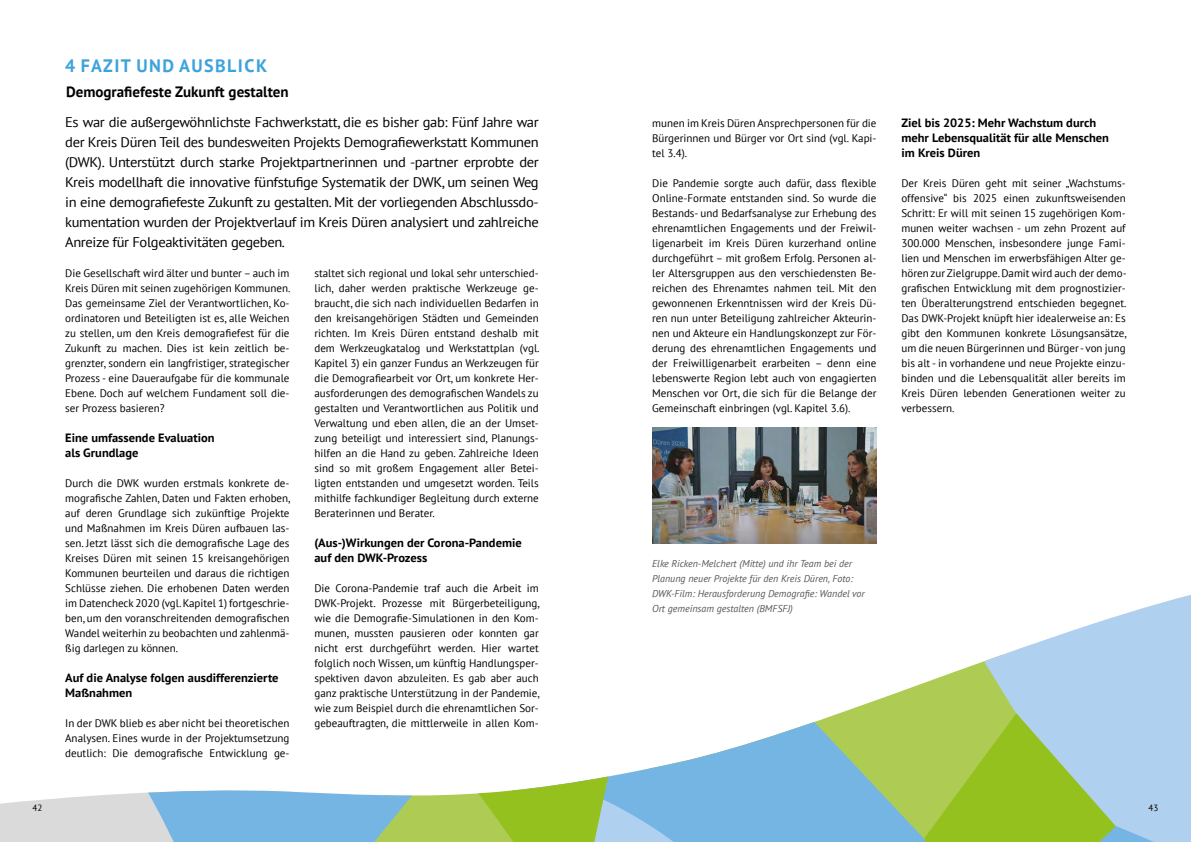
<style>
.page{position:relative;width:1191px;height:842px;background:#fff}
.page>*{position:absolute;margin:0;border:0;box-sizing:border-box;transform-origin:0 0}
.t1{font:700 18px "PT Sans";letter-spacing:.08em;color:#3ea3dc}
.t2{font:700 15px "PT Sans";color:#000}
.t3{font:14px/20px "PT Sans";letter-spacing:-.025em;color:#000;text-align:justify;scale:1.04 1}
.t4{font:700 12px/15px "PT Sans";color:#000;scale:1.04 1}
.t5{font:11px/15px "PT Sans";color:#000;text-align:justify}
.t6{font:italic 10px/15px "PT Sans";color:#575756}
.t7{font:9px "PT Sans";color:#000}
</style>
<div class="page">
<img style="left:652px;top:427px;width:225px;height:116px">
<svg style="left:0;top:798px;width:56px;height:44px;background:#dcdcdc"></svg>
<svg style="left:56px;top:790px;width:249px;height:52px;background:#a3c7e1"></svg>
<svg style="left:616px;top:666px;width:355px;height:176px"></svg>
<svg style="left:616px;top:798px;width:156px;height:44px;background:#7eb9e5"></svg>
<svg style="left:305px;top:775px;width:311px;height:67px"></svg>
<svg style="left:924px;top:712px;width:47px;height:130px;background:#a7c944"></svg>
<svg style="left:971px;top:595px;width:220px;height:247px;background:#b4d2bc"></svg>
<h1 class="t1" style="left:65px;top:53px;width:203px">4 FAZIT UND AUSBLICK</h1>
<h2 class="t2" style="left:66px;top:81px;width:224px">Demografiefeste Zukunft gestalten</h2>
<p class="t3" style="left:65px;top:111px;width:457px">Es war die außergewöhnlichste Fachwerkstatt, die es bisher gab: Fünf Jahre war der Kreis Düren Teil des bundesweiten Projekts Demografiewerkstatt Kommunen (DWK). Unterstützt durch starke Projektpartnerinnen und -partner erprobte der Kreis modellhaft die innovative fünfstufige Systematik der DWK, um seinen Weg in eine demografiefeste Zukunft zu gestalten. Mit der vorliegenden Abschlussdo&shy;kumentation wurden der Projektverlauf im Kreis Düren analysiert und zahlreiche Anreize für Folgeaktivitäten gegeben.</p>
<p class="t5" style="left:65px;top:265px;width:227px">Die Gesellschaft wird älter und bunter – auch im Kreis Düren mit seinen zugehörigen Kommunen.<br>Das gemeinsame Ziel der Verantwortlichen, Ko&shy;ordinatoren und Beteiligten ist es, alle Weichen zu stellen, um den Kreis demografiefest für die Zukunft zu machen. Dies ist kein zeitlich be&shy;grenzter, sondern ein langfristiger, strategischer Prozess - eine Daueraufgabe für die kommunale Ebene. Doch auf welchem Fundament soll die&shy;ser Prozess basieren?</p>
<p class="t4" style="left:65px;top:430px;width:145px">Eine umfassende Evaluation als Grundlage</p>
<p class="t5" style="left:65px;top:475px;width:227px">Durch die DWK wurden erstmals konkrete de&shy;mografische Zahlen, Daten und Fakten erhoben, auf deren Grundlage sich zukünftige Projekte und Maßnahmen im Kreis Düren aufbauen las&shy;sen. Jetzt lässt sich die demografische Lage des Kreises Düren mit seinen 15 kreisangehörigen Kommunen beurteilen und daraus die richtigen Schlüsse ziehen. Die erhobenen Daten werden im Datencheck 2020 (vgl. Kapitel 1) fortgeschrie&shy;ben, um den voranschreitenden demografischen Wandel weiterhin zu beobachten und zahlenmä&shy;ßig darlegen zu können.</p>
<p class="t4" style="left:65px;top:670px;width:207px">Auf die Analyse folgen ausdifferenzierte<br>Maßnahmen</p>
<p class="t5" style="left:65px;top:715px;width:226px">In der DWK blieb es aber nicht bei theoretischen Analysen. Eines wurde in der Projektumsetzung deutlich: Die demografische Entwicklung ge-</p>
<p class="t5" style="left:314px;top:265px;width:227px">staltet sich regional und lokal sehr unterschied&shy;lich, daher werden praktische Werkzeuge ge&shy;braucht, die sich nach individuellen Bedarfen in den kreisangehörigen Städten und Gemeinden richten. Im Kreis Düren entstand deshalb mit dem Werkzeugkatalog und Werkstattplan (vgl.<br>Kapitel 3) ein ganzer Fundus an Werkzeugen für die Demografiearbeit vor Ort, um konkrete Her&shy;ausforderungen des demografischen Wandels zu gestalten und Verantwortlichen aus Politik und Verwaltung und eben allen, die an der Umset&shy;zung beteiligt und interessiert sind, Planungs&shy;hilfen an die Hand zu geben. Zahlreiche Ideen sind so mit großem Engagement aller Betei&shy;ligten entstanden und umgesetzt worden. Teils mithilfe fachkundiger Begleitung durch externe Beraterinnen und Berater.</p>
<p class="t4" style="left:314px;top:535px;width:201px">(Aus-)Wirkungen der Corona-Pandemie auf den DWK-Prozess</p>
<p class="t5" style="left:314px;top:580px;width:227px">Die Corona-Pandemie traf auch die Arbeit im DWK-Projekt. Prozesse mit Bürgerbeteiligung, wie die Demografie-Simulationen in den Kom&shy;munen, mussten pausieren oder konnten gar nicht erst durchgeführt werden. Hier wartet folglich noch Wissen, um künftig Handlungsper&shy;spektiven davon abzuleiten. Es gab aber auch ganz praktische Unterstützung in der Pandemie, wie zum Beispiel durch die ehrenamtlichen Sor&shy;gebeauftragten, die mittlerweile in allen Kom-</p>
<p class="t5" style="left:652px;top:115px;width:226px">munen im Kreis Düren Ansprechpersonen für die Bürgerinnen und Bürger vor Ort sind (vgl. Kapi&shy;tel 3.4).</p>
<p class="t5" style="left:652px;top:175px;width:226px">Die Pandemie sorgte auch dafür, dass flexible Online-Formate entstanden sind. So wurde die Bestands- und Bedarfsanalyse zur Erhebung des ehrenamtlichen Engagements und der Freiwil&shy;ligenarbeit im Kreis Düren kurzerhand online durchgeführt – mit großem Erfolg. Personen al&shy;ler Altersgruppen aus den verschiedensten Be&shy;reichen des Ehrenamtes nahmen teil. Mit den gewonnenen Erkenntnissen wird der Kreis Dü&shy;ren nun unter Beteiligung zahlreicher Akteurin&shy;nen und Akteure ein Handlungskonzept zur För&shy;derung des ehrenamtlichen Engagements und der Freiwilligenarbeit erarbeiten – denn eine lebenswerte Region lebt auch von engagierten Menschen vor Ort, die sich für die Belange der Gemeinschaft einbringen (vgl. Kapitel 3.6).</p>
<p class="t4" style="left:901px;top:115px;width:201px">Ziel bis 2025: Mehr Wachstum durch mehr Lebensqualität für alle Menschen im Kreis Düren</p>
<p class="t5" style="left:901px;top:175px;width:227px">Der Kreis Düren geht mit seiner „Wachstums&shy;offensive“ bis 2025 einen zukunftsweisenden Schritt: Er will mit seinen 15 zugehörigen Kom&shy;munen weiter wachsen - um zehn Prozent auf 300.000 Menschen, insbesondere junge Fami&shy;lien und Menschen im erwerbsfähigen Alter ge&shy;hören zur Zielgruppe. Damit wird auch der demo&shy;grafischen Entwicklung mit dem prognostizier&shy;ten Überalterungstrend entschieden begegnet.<br>Das DWK-Projekt knüpft hier idealerweise an: Es gibt den Kommunen konkrete Lösungsansätze, um die neuen Bürgerinnen und Bürger - von jung bis alt - in vorhandene und neue Projekte einzu&shy;binden und die Lebensqualität aller bereits im Kreis Düren lebenden Generationen weiter zu verbessern.</p>
<p class="t6" style="left:652px;top:555px;width:214px">Elke Ricken-Melchert (Mitte) und ihr Team bei der Planung neuer Projekte für den Kreis Düren, Foto:<br>DWK-Film: Herausforderung Demografie: Wandel vor Ort gemeinsam gestalten (BMFSFJ)</p>
<p class="t7" style="left:33px;top:802px;width:11px">42</p>
<p class="t7" style="left:1148px;top:802px;width:11px">43</p>
</div>
